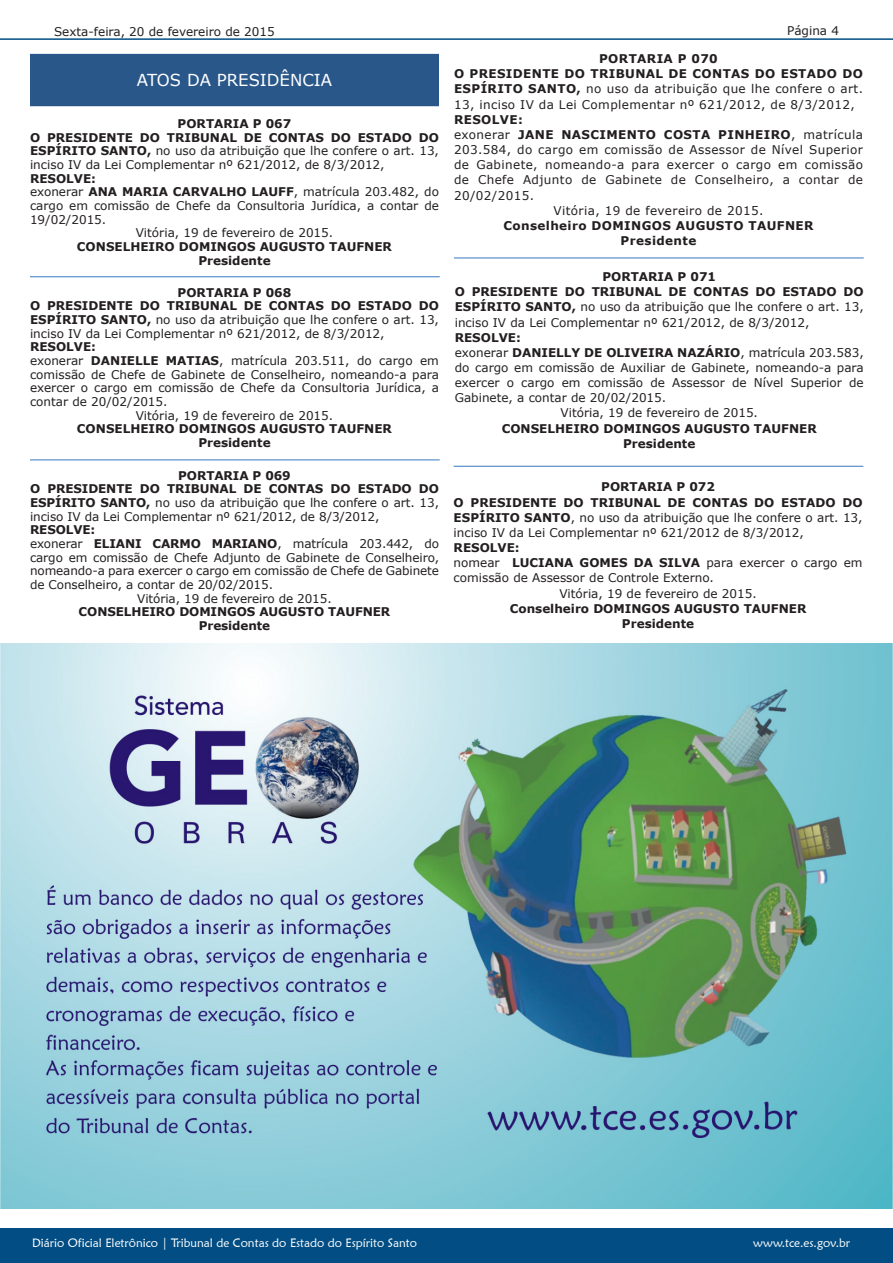
<style>
.page{position:relative;width:893px;height:1263px;background:#fff}
.page>*{position:absolute;margin:0;border:0;box-sizing:border-box;transform-origin:0 0}
.Seção{font:16.5px "Verdana";color:#fff}
.Notícia{font:12px/13.6px "Verdana";color:#231f20;text-align:justify}
.Notícia-2{font:700 12px "Verdana";color:#231f20}
.t1{font:12px "Maiandra GD";color:#fff}
.Notícia-3{font:700 12px "Verdana";letter-spacing:.03em;color:#231f20}
.Notícia-4{font:12px "Verdana";letter-spacing:.03em;color:#231f20}
.s1{color:#29578a}
.s2{font-weight:700}
</style>
<div class="page">
<div style="left:0;top:1229px;width:893px;height:34px;background:#024e84"></div>
<hr style="left:0;top:38px;width:893px;height:2px;background:#024e84">
<div style="left:30px;top:54px;width:409px;height:32px;background:#29578a"></div>
<div style="left:30px;top:74px;width:409px;height:32px;background:#29578a"></div>
<hr style="left:30px;top:276px;width:410px;height:1px;background:#4d87c4">
<hr style="left:454px;top:257px;width:410px;height:1px;background:#4d87c4">
<hr style="left:454px;top:466px;width:409px;height:1px;background:#4d87c4">
<hr style="left:30px;top:459px;width:410px;height:1px;background:#4d87c4">
<img style="left:0;top:644px;width:893px;height:565px">
<p class="Notícia" style="left:54px;top:24px;width:222px">Sexta-feira, 20 de fevereiro de 2015</p>
<p class="Seção" style="left:129px;top:69px;width:212px"><span class="s1">[</span>ATOS DA PRESIDÊNCIA<span class="s1">]</span></p>
<p class="Notícia-2" style="left:178px;top:115px;width:115px">PORTARIA P 067</p>
<p class="Notícia" style="left:30px;top:130px;width:410px"><span class="s2">O PRESIDENTE DO TRIBUNAL DE CONTAS DO ESTADO DO ESPÍRITO SANTO,</span> no uso da atribuição que lhe confere o art. 13, inciso IV da Lei Complementar nº 621/2012, de 8/3/2012,</p>
<p class="Notícia-2" style="left:30px;top:170px;width:68px">RESOLVE:</p>
<p class="Notícia" style="left:30px;top:185px;width:410px">exonerar <span class="s2">ANA MARIA CARVALHO LAUFF</span>, matrícula 203.482, do cargo em comissão de Chefe da Consultoria Jurídica, a contar de 19/02/2015.</p>
<p class="Notícia" style="left:136px;top:226px;width:199px">Vitória, 19 de fevereiro de 2015.</p>
<p class="Notícia-2" style="left:77px;top:238px;width:317px">CONSELHEIRO DOMINGOS AUGUSTO TAUFNER</p>
<p class="Notícia-2" style="left:198px;top:252px;width:74px">Presidente</p>
<p class="Notícia-2" style="left:178px;top:284px;width:115px">PORTARIA P 068</p>
<p class="Notícia" style="left:30px;top:299px;width:410px"><span class="s2">O PRESIDENTE DO TRIBUNAL DE CONTAS DO ESTADO DO ESPÍRITO SANTO,</span> no uso da atribuição que lhe confere o art. 13, inciso IV da Lei Complementar nº 621/2012, de 8/3/2012,</p>
<p class="Notícia-2" style="left:30px;top:338px;width:68px">RESOLVE:</p>
<p class="Notícia" style="left:30px;top:354px;width:410px">exonerar <span class="s2">DANIELLE MATIAS</span>, matrícula 203.511, do cargo em comissão de Chefe de Gabinete de Conselheiro, nomeando-a para exercer o cargo em comissão de Chefe da Consultoria Jurídica, a contar de 20/02/2015.</p>
<p class="Notícia" style="left:136px;top:408px;width:199px">Vitória, 19 de fevereiro de 2015.</p>
<p class="Notícia-2" style="left:77px;top:420px;width:317px">CONSELHEIRO DOMINGOS AUGUSTO TAUFNER</p>
<p class="Notícia-2" style="left:198px;top:434px;width:74px">Presidente</p>
<p class="Notícia-2" style="left:178px;top:467px;width:114px">PORTARIA P 069</p>
<p class="Notícia" style="left:30px;top:482px;width:411px"><span class="s2">O PRESIDENTE DO TRIBUNAL DE CONTAS DO ESTADO DO ESPÍRITO SANTO,</span> no uso da atribuição que lhe confere o art. 13, inciso IV da Lei Complementar nº 621/2012, de 8/3/2012,</p>
<p class="Notícia-2" style="left:30px;top:521px;width:67px">RESOLVE:</p>
<p class="Notícia" style="left:30px;top:537px;width:411px">exonerar <span class="s2">ELIANI CARMO MARIANO</span>, matrícula 203.442, do cargo em comissão de Chefe Adjunto de Gabinete de Conselheiro, nomeando-a para exercer o cargo em comissão de Chefe de Gabinete de Conselheiro, a contar de 20/02/2015.</p>
<p class="Notícia" style="left:137px;top:591px;width:196px">Vitória, 19 de fevereiro de 2015.</p>
<p class="Notícia-2" style="left:79px;top:603px;width:313px">CONSELHEIRO DOMINGOS AUGUSTO TAUFNER</p>
<p class="Notícia-2" style="left:199px;top:617px;width:73px">Presidente</p>
<p class="Notícia" style="left:787px;top:23px;width:53px">Página 4</p>
<p class="Notícia-3" style="left:599px;top:50px;width:120px">PORTARIA P 070</p>
<p class="Notícia" style="left:454px;top:66px;width:411px;line-height:15.1px"><span class="s2">O PRESIDENTE DO TRIBUNAL DE CONTAS DO ESTADO DO ESPÍRITO SANTO,</span> no uso da atribuição que lhe confere o art.<br>13, inciso IV da Lei Complementar nº 621/2012, de 8/3/2012,</p>
<p class="Notícia-3" style="left:454px;top:111px;width:70px">RESOLVE:</p>
<p class="Notícia" style="left:454px;top:127px;width:411px;line-height:15.1px">exonerar <span class="s2">JANE NASCIMENTO COSTA PINHEIRO</span>, matrícula 203.584, do cargo em comissão de Assessor de Nível Superior de Gabinete, nomeando-a para exercer o cargo em comissão de Chefe Adjunto de Gabinete de Conselheiro, a contar de 20/02/2015.</p>
<p class="Notícia-4" style="left:554px;top:202px;width:211px">Vitória, 19 de fevereiro de 2015.</p>
<p class="Notícia-3" style="left:503px;top:217px;width:312px">Conselheiro DOMINGOS AUGUSTO TAUFNER</p>
<p class="Notícia-3" style="left:621px;top:232px;width:77px">Presidente</p>
<p class="Notícia-2" style="left:602px;top:268px;width:115px">PORTARIA P 071</p>
<p class="Notícia" style="left:455px;top:284px;width:410px;line-height:15.1px"><span class="s2">O PRESIDENTE DO TRIBUNAL DE CONTAS DO ESTADO DO ESPÍRITO SANTO,</span> no uso da atribuição que lhe confere o art. 13, inciso IV da Lei Complementar nº 621/2012, de 8/3/2012,</p>
<p class="Notícia-2" style="left:455px;top:329px;width:68px">RESOLVE:</p>
<p class="Notícia" style="left:455px;top:345px;width:410px;line-height:15.1px">exonerar <span class="s2">DANIELLY DE OLIVEIRA NAZÁRIO</span>, matrícula 203.583, do cargo em comissão de Auxiliar de Gabinete, nomeando-a para exercer o cargo em comissão de Assessor de Nível Superior de Gabinete, a contar de 20/02/2015.</p>
<p class="Notícia" style="left:560px;top:406px;width:199px">Vitória, 19 de fevereiro de 2015.</p>
<p class="Notícia-2" style="left:502px;top:420px;width:317px">CONSELHEIRO DOMINGOS AUGUSTO TAUFNER</p>
<p class="Notícia-2" style="left:623px;top:435px;width:74px">Presidente</p>
<p class="Notícia-2" style="left:601px;top:479px;width:115px">PORTARIA P 072</p>
<p class="Notícia" style="left:454px;top:495px;width:410px;line-height:15.1px"><span class="s2">O PRESIDENTE DO TRIBUNAL DE CONTAS DO ESTADO DO ESPÍRITO SANTO</span>, no uso da atribuição que lhe confere o art. 13, inciso IV da Lei Complementar nº 621/2012 de 8/3/2012,</p>
<p class="Notícia-2" style="left:454px;top:539px;width:68px">RESOLVE:</p>
<p class="Notícia" style="left:454px;top:555px;width:410px;line-height:15.1px">nomear <span class="s2">LUCIANA GOMES DA SILVA</span> para exercer o cargo em comissão de Assessor de Controle Externo.</p>
<p class="Notícia" style="left:559px;top:586px;width:199px">Vitória, 19 de fevereiro de 2015.</p>
<p class="Notícia-2" style="left:510px;top:600px;width:298px">Conselheiro DOMINGOS AUGUSTO TAUFNER</p>
<p class="Notícia-2" style="left:622px;top:615px;width:74px">Presidente</p>
<p class="t1" style="left:32px;top:1235px;width:386px">Diário Oficial Eletrônico | Tribunal de Contas do Estado do Espírito Santo</p>
<p class="t1" style="left:753px;top:1235px;width:98px">www.tce.es.gov.br</p>
</div>
